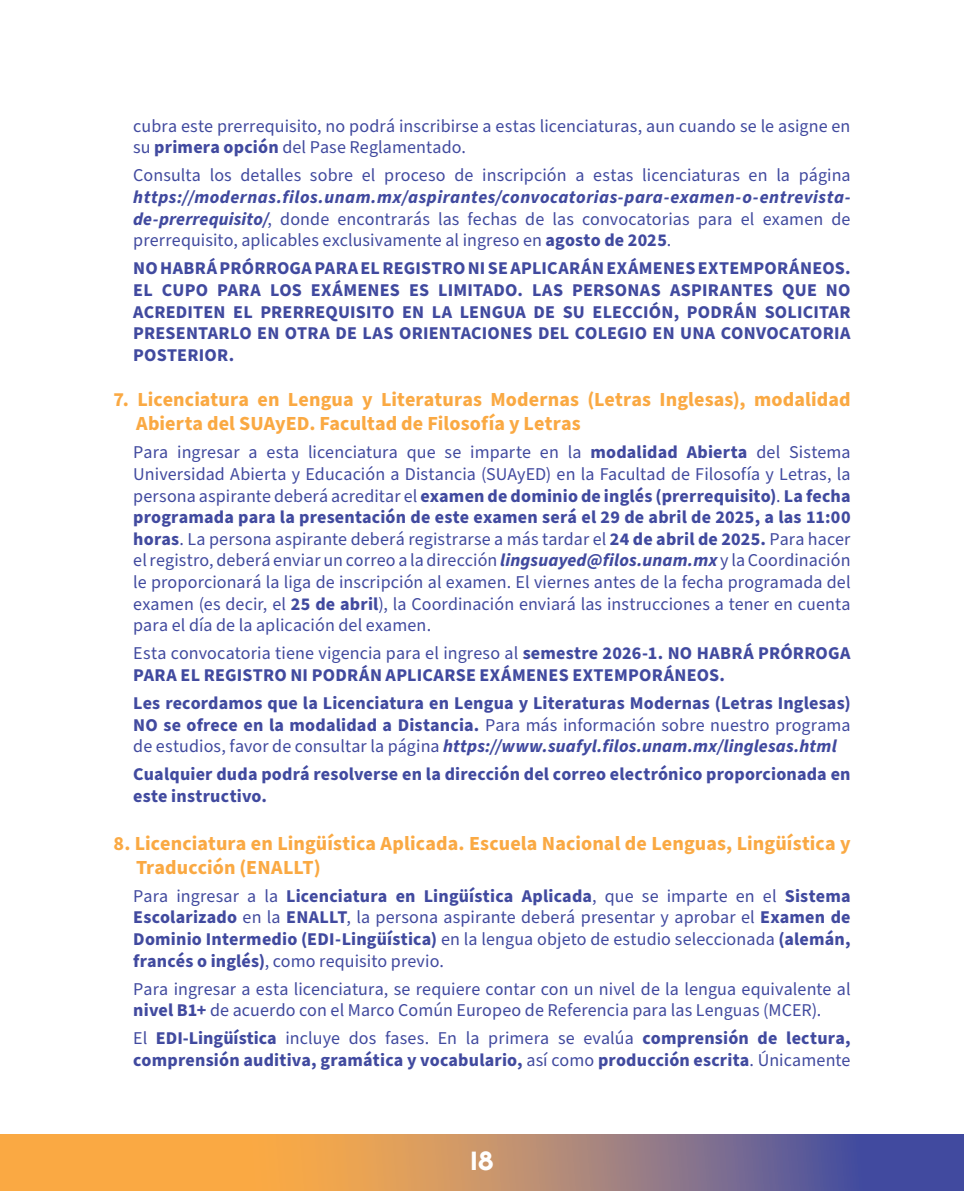
<style>
.page{position:relative;width:964px;height:1191px;background:#fff}
.page>*{position:absolute;margin:0;border:0;box-sizing:border-box;transform-origin:0 0}
.t1{font:700 26px "Edge Display";color:#fff}
.t2{font:700 20px/24px "Source Sans Pro";letter-spacing:.005em;color:#faa943}
.t3{font:18px/21.6px "Source Sans Pro";letter-spacing:.005em;color:#414a9f;text-align:justify}
.t4{font:700 18px/21.6px "Source Sans Pro";letter-spacing:.01em;color:#414a9f}
.s1{font-weight:700}
.s2{font-weight:700;font-style:italic}
.s3{font-weight:400}
.s4{font-style:italic}
</style>
<div class="page">
<svg style="left:0;top:1134px;width:964px;height:57px;background:#b6886c"></svg>
<p class="t3" style="left:133px;top:116px;width:719px">cubra este prerrequisito, no podrá inscribirse a estas licenciaturas, aun cuando se le asigne en su <span class="s1">primera opción</span> del Pase Reglamentado.</p>
<p class="t3" style="left:133px;top:165px;width:719px">Consulta los detalles sobre el proceso de inscripción a estas licenciaturas en la página</p>
<p class="t3" style="left:133px;top:187px;width:719px"><span class="s2">https://modernas.filos.unam.mx/aspirantes/convocatorias-para-examen-o-entrevista&shy;de-prerrequisito/</span>, donde encontrarás las fechas de las convocatorias para el examen de prerrequisito, aplicables exclusivamente al ingreso en <span class="s1">agosto de 2025</span>.</p>
<p class="t4" style="left:133px;top:258px;width:719px;text-align:justify">NO HABRÁ PRÓRROGA PARA EL REGISTRO NI SE APLICARÁN EXÁMENES EXTEMPORÁNEOS.<br>EL CUPO PARA LOS EXÁMENES ES LIMITADO. LAS PERSONAS ASPIRANTES QUE NO ACREDITEN EL PRERREQUISITO EN LA LENGUA DE SU ELECCIÓN, PODRÁN SOLICITAR PRESENTARLO EN OTRA DE LAS ORIENTACIONES DEL COLEGIO EN UNA CONVOCATORIA POSTERIOR.</p>
<p class="t2" style="left:136px;top:388px;width:716px;text-indent:-23px">7. Licenciatura en Lengua y Literaturas Modernas (Letras Inglesas), modalidad<br>Abierta del SUAyED. Facultad de Filosofía y Letras</p>
<p class="t3" style="left:133px;top:442px;width:719px">Para ingresar a esta licenciatura que se imparte en la <span class="s1">modalidad Abierta</span> del Sistema Universidad Abierta y Educación a Distancia (SUAyED) en la Facultad de Filosofía y Letras, la persona aspirante deberá acreditar el <span class="s1">examen de dominio de inglés (prerrequisito)</span>. <span class="s1">La fecha programada para la presentación de este examen será el 29 de abril de 2025, a las 11:00 horas</span>. La persona aspirante deberá registrarse a más tardar el <span class="s1">24 de abril de 2025.</span> Para hacer el registro, deberá enviar un correo a la dirección <span class="s2">lingsuayed@filos.unam.mx</span> y la Coordinación le proporcionará la liga de inscripción al examen. El viernes antes de la fecha programada del examen (es decir, el <span class="s1">25 de abril</span>), la Coordinación enviará las instrucciones a tener en cuenta para el día de la aplicación del examen.</p>
<p class="t4" style="left:133px;top:643px;width:719px"><span class="s3">Esta convocatoria tiene vigencia para el ingreso al</span> semestre 2026-1. NO HABRÁ PRÓRROGA<br>PARA EL REGISTRO NI PODRÁN APLICARSE EXÁMENES EXTEMPORÁNEOS.</p>
<p class="t4" style="left:133px;top:692px;width:719px;text-align:justify">Les recordamos que la Licenciatura en Lengua y Literaturas Modernas (Letras Inglesas)<br>NO se ofrece en la modalidad a Distancia. <span class="s3">Para más información sobre nuestro programa de estudios, favor de consultar la página</span> <span class="s4">https://www.suafyl.filos.unam.mx/linglesas.html</span></p>
<p class="t4" style="left:133px;top:764px;width:719px">Cualquier duda podrá resolverse en la dirección del correo electrónico proporcionada en este instructivo.</p>
<p class="t2" style="left:136px;top:831px;width:716px;text-indent:-23px">8. Licenciatura en Lingüística Aplicada. Escuela Nacional de Lenguas, Lingüística y<br>Traducción (ENALLT)</p>
<p class="t3" style="left:133px;top:885px;width:719px">Para ingresar a la <span class="s1">Licenciatura en Lingüística Aplicada</span>, que se imparte en el <span class="s1">Sistema Escolarizado</span> en la <span class="s1">ENALLT</span>, la persona aspirante deberá presentar y aprobar el <span class="s1">Examen de Dominio Intermedio (EDI-Lingüística)</span> en la lengua objeto de estudio seleccionada <span class="s1">(alemán, francés o inglés)</span>, como requisito previo.</p>
<p class="t3" style="left:133px;top:978px;width:719px">Para ingresar a esta licenciatura, se requiere contar con un nivel de la lengua equivalente al <span class="s1">nivel B1+</span> de acuerdo con el Marco Común Europeo de Referencia para las Lenguas (MCER).</p>
<p class="t4" style="left:133px;top:1028px;width:719px"><span class="s3">El</span> EDI-Lingüística <span class="s3">incluye dos fases. En la primera se evalúa</span> comprensión de lectura, comprensión auditiva, gramática y vocabulario, <span class="s3">así como</span> producción escrita<span class="s3">. Únicamente</span></p>
<h1 class="t1" style="left:471px;top:1144px;width:24px">18</h1>
</div>
